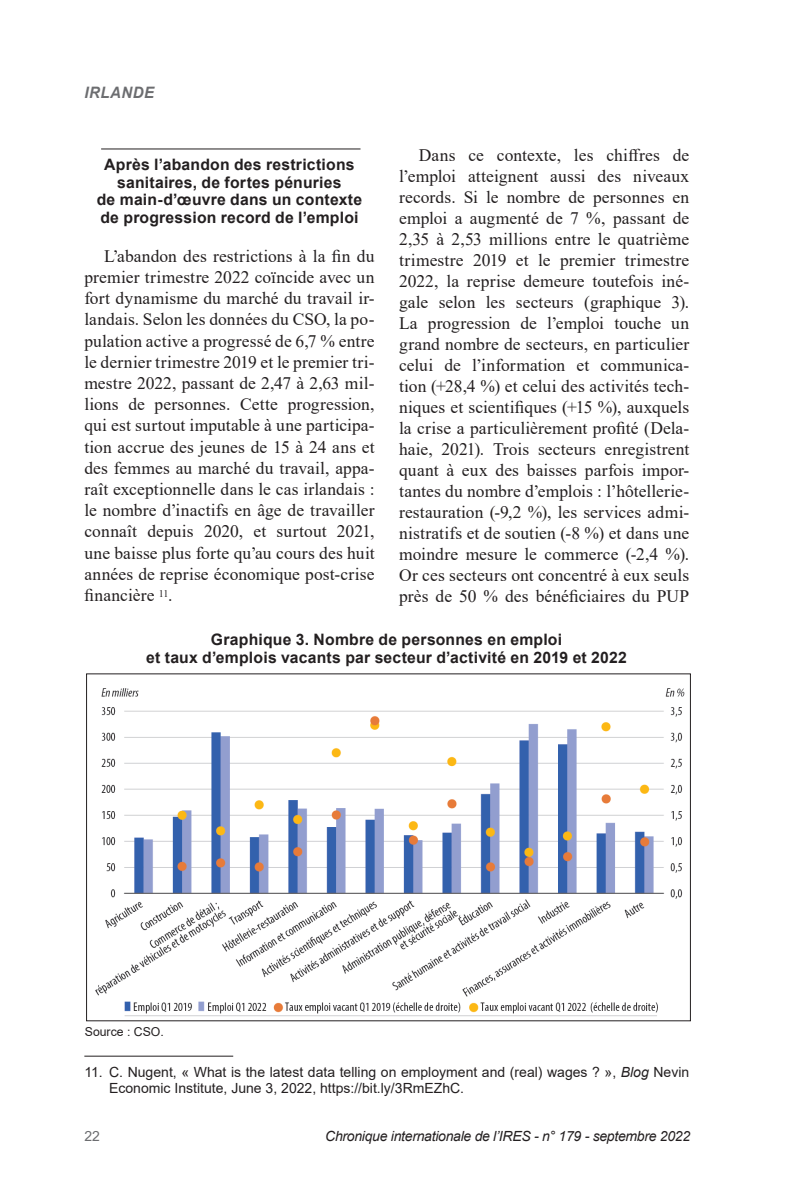
<style>
.page{position:relative;width:794px;height:1191px;background:#fff}
.page>*{position:absolute;margin:0;border:0;box-sizing:border-box;transform-origin:0 0}
.t1{font:17.5px/21px "Times New Roman";letter-spacing:.005em;color:#231f20;text-align:justify}
.TITRE_SECTION1_SANS{font:700 15.75px/17.7px "Arial";letter-spacing:.015em;color:#231f20;text-align:center}
.NO_IMAGE{font:700 15.75px/18.4px "Arial";letter-spacing:.015em;color:#231f20;text-align:center}
.t2{font:italic 700 15.75px "Arial";letter-spacing:.035em;color:#6c6d70;scale:.95 1}
.Notes_de_bas_2{font:14px/15.9px "Arial";color:#231f20}
.t3{font:italic 14px "Arial";letter-spacing:-.02em;color:#231f20}
.t4{font:14px "Arial";color:#6c6d70}
.SOURCES{font:12.25px "Arial";color:#231f20}
.s1{font-style:italic}
</style>
<div class="page">
<hr style="left:84px;top:1055px;width:149px;height:1px;background:#231f20">
<hr style="left:101px;top:149px;width:259px;height:1px;background:#231f20">
<img style="left:95px;top:688px;width:590px;height:329px">
<p class="t2" style="left:84px;top:82px;width:75px">IRLANDE</p>
<p class="t1" style="left:399px;top:144px;width:292px;text-indent:20px">Dans ce contexte, les chiffres de l’emploi atteignent aussi des niveaux records. Si le nombre de personnes en emploi a augmenté de 7 %, passant de 2,35 à 2,53 millions entre le quatrième trimestre 2019 et le premier trimestre 2022, la reprise demeure toutefois iné&shy;gale selon les secteurs (graphique 3).<br>La progression de l’emploi touche un grand nombre de secteurs, en particulier celui de l’information et communica&shy;tion (+28,4 %) et celui des activités tech&shy;niques et scientifiques (+15 %), auxquels la crise a particulièrement profité (Dela&shy;haie, 2021). Trois secteurs enregistrent quant à eux des baisses parfois impor&shy;tantes du nombre d’emplois : l’hôtellerie&shy;restauration (-9,2 %), les services admi&shy;nistratifs et de soutien (-8 %) et dans une moindre mesure le commerce (-2,4 %).<br>Or ces secteurs ont concentré à eux seuls près de 50 % des bénéficiaires du PUP</p>
<p class="NO_IMAGE" style="left:146px;top:630px;width:482px">Graphique 3. Nombre de personnes en emploi<br>et taux d’emplois vacants par secteur d’activité en 2019 et 2022</p>
<p class="TITRE_SECTION1_SANS" style="left:97px;top:156px;width:267px">Après l’abandon des restrictions sanitaires, de fortes pénuries<br>de main-d’œuvre dans un contexte de progression record de l’emploi</p>
<p class="t1" style="left:84px;top:245px;width:292px;text-indent:20px">L’abandon des restrictions à la fin du premier trimestre 2022 coïncide avec un fort dynamisme du marché du travail ir&shy;landais. Selon les données du CSO, la po&shy;pulation active a progressé de 6,7 % entre le dernier trimestre 2019 et le premier tri&shy;mestre 2022, passant de 2,47 à 2,63 mil&shy;lions de personnes. Cette progression, qui est surtout imputable à une participa&shy;tion accrue des jeunes de 15 à 24 ans et des femmes au marché du travail, appa&shy;raît exceptionnelle dans le cas irlandais : le nombre d’inactifs en âge de travailler connaît depuis 2020, et surtout 2021, une baisse plus forte qu’au cours des huit années de reprise économique post-crise financière <sup>11</sup>.</p>
<p class="SOURCES" style="left:85px;top:1023px;width:80px">Source : CSO.</p>
<p class="Notes_de_bas_2" style="left:109px;top:1064px;width:581px;text-indent:-25px">11. C. Nugent, « What is the latest data telling on employment and (real) wages ? », <span class="s1">Blog</span> Nevin<br>Economic Institute, June 3, 2022, https://bit.ly/3RmEZhC.</p>
<p class="t4" style="left:84px;top:1126px;width:17px">22</p>
<p class="t3" style="left:325px;top:1127px;width:366px">Chronique internationale de l’IRES - n° 179 - septembre 2022</p>
</div>
